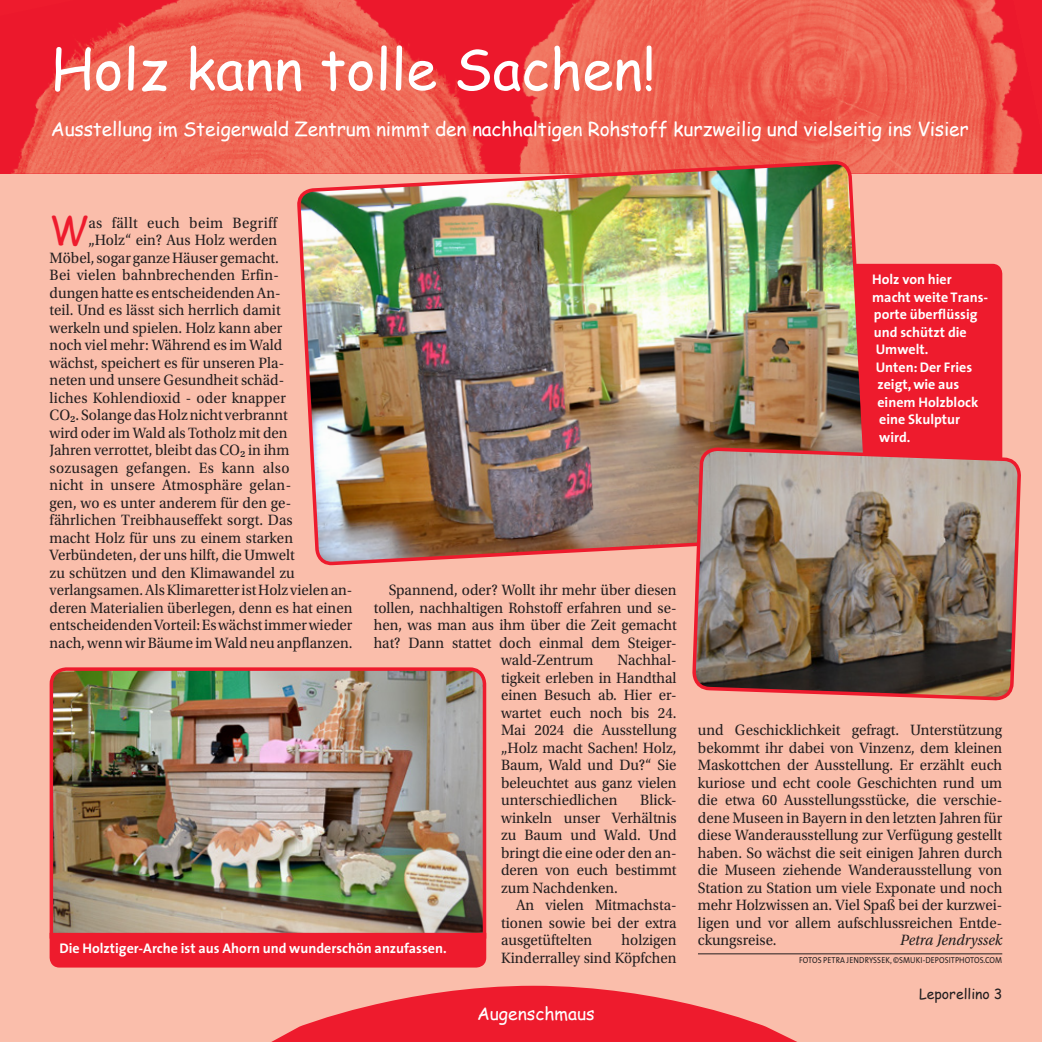
<style>
.page{position:relative;width:1042px;height:1042px;background:#fabeab}
.page>*{position:absolute;margin:0;border:0;box-sizing:border-box;transform-origin:0 0}
.t1{font:56px "Comic Sans MS";color:#fff}
.t2{font:39.38px "Comic Sans MS";color:#ee1b2d;scale:.95 1}
.t3{font:19.25px "Comic Sans MS";letter-spacing:-.01em;color:#fff}
.t4{font:17.5px "Comic Sans MS";color:#fff}
.t5{font:15.75px/17.5px "Utopia Std";color:#231f20;text-align:justify;scale:.95 1}
.t6{font:15.75px "Utopia Std";letter-spacing:.02em;color:#231f20;scale:.95 1}
.t7{font:15.75px "Utopia Std";letter-spacing:.025em;color:#231f20;scale:.95 1}
.t8{font:italic 15.75px "Utopia Std";color:#231f20;scale:.95 1}
.t9{font:700 14px "The Sans";color:#fff}
.t10{font:14px "Comic Sans MS";color:#231f20}
.t11{font:8.75px "The Sans";letter-spacing:.015em;color:#231f20;scale:.9 1}
</style>
<div class="page">
<svg style="left:271px;top:986px;width:526px;height:56px"></svg>
<img style="left:0;top:0;width:1042px;height:174px">
<hr style="left:698px;top:953px;width:304px;height:1px;background:#231f20">
<svg style="left:869px;top:264px;width:133px;height:11px"></svg>
<img style="left:298px;top:162px;width:571px;height:404px">
<img style="left:690px;top:275px;width:331px;height:426px">
<img style="left:49px;top:667px;width:438px;height:273px">
<div style="left:50px;top:933px;width:436px;height:34px;background:#ee1b2d"></div>
<h1 class="t1" style="left:51px;top:28px;width:606px">Holz kann tolle Sachen!</h1>
<p class="t3" style="left:51px;top:114px;width:919px">Ausstellung im Steigerwald Zentrum nimmt den nachhaltigen Rohstoff kurzweilig und vielseitig ins Visier</p>
<h2 class="t2" style="left:50px;top:202px;width:42px">W</h2>
<p class="t7" style="left:88px;top:214px;width:200px">as fällt euch beim Begriff</p>
<p class="t5" style="left:88px;top:231px;width:200px">„Holz“ ein? Aus Holz werden</p>
<p class="t5" style="left:50px;top:249px;width:243px">Möbel, sogar ganze Häuser gemacht.</p>
<p class="t5" style="left:50px;top:266px;width:243px">Bei vielen bahnbrechenden Erfin-</p>
<p class="t5" style="left:50px;top:284px;width:245px">dungen hatte es entscheidenden An-</p>
<p class="t5" style="left:50px;top:301px;width:245px">teil. Und es lässt sich herrlich damit</p>
<p class="t5" style="left:50px;top:319px;width:246px">werkeln und spielen. Holz kann aber</p>
<p class="t5" style="left:50px;top:336px;width:246px">noch viel mehr: Während es im Wald</p>
<p class="t5" style="left:50px;top:354px;width:248px">wächst, speichert es für unseren Pla-</p>
<p class="t5" style="left:50px;top:371px;width:248px">neten und unsere Gesundheit schäd-</p>
<p class="t5" style="left:50px;top:389px;width:250px">liches Kohlendioxid - oder knapper</p>
<p class="t5" style="left:50px;top:406px;width:252px">CO₂. Solange das Holz nicht verbrannt</p>
<p class="t5" style="left:50px;top:424px;width:252px">wird oder im Wald als Totholz mit den</p>
<p class="t5" style="left:50px;top:441px;width:254px">Jahren verrottet, bleibt das CO₂ in ihm</p>
<p class="t6" style="left:50px;top:459px;width:254px">sozusagen gefangen. Es kann also</p>
<p class="t5" style="left:50px;top:476px;width:256px">nicht in unsere Atmosphäre gelan-</p>
<p class="t5" style="left:50px;top:494px;width:256px">gen, wo es unter anderem für den ge-</p>
<p class="t5" style="left:50px;top:511px;width:257px">fährlichen Treibhauseffekt sorgt. Das</p>
<p class="t5" style="left:50px;top:529px;width:258px">macht Holz für uns zu einem starken</p>
<p class="t5" style="left:50px;top:546px;width:259px">Verbündeten, der uns hilft, die Umwelt</p>
<p class="t5" style="left:50px;top:564px;width:259px">zu schützen und den Klimawandel zu</p>
<p class="t5" style="left:50px;top:581px;width:320px">verlangsamen. Als Klimaretter ist Holz vielen an-</p>
<p class="t5" style="left:50px;top:599px;width:320px">deren Materialien überlegen, denn es hat einen</p>
<p class="t5" style="left:50px;top:616px;width:320px">entscheidenden Vorteil: Es wächst immer wieder</p>
<p class="t5" style="left:50px;top:634px;width:320px">nach, wenn wir Bäume im Wald neu anpflanzen.</p>
<p class="t5" style="left:389px;top:581px;width:305px">Spannend, oder? Wollt ihr mehr über diesen</p>
<p class="t5" style="left:374px;top:599px;width:320px">tollen, nachhaltigen Rohstoff erfahren und se-</p>
<p class="t5" style="left:374px;top:616px;width:320px">hen, was man aus ihm über die Zeit gemacht</p>
<p class="t5" style="left:374px;top:634px;width:320px">hat? Dann stattet doch einmal dem Steiger-</p>
<p class="t5" style="left:501px;top:651px;width:99px">wald-Zentrum</p>
<p class="t5" style="left:501px;top:651px;width:186px;text-indent:116px">Nachhal&shy;tigkeit erleben in Handthal einen Besuch ab. Hier er&shy;wartet euch noch bis 24.<br>Mai 2024 die Ausstellung „Holz macht Sachen! Holz, Baum, Wald und Du?“ Sie beleuchtet aus ganz vielen unterschiedlichen</p>
<p class="t5" style="left:501px;top:791px;width:186px;text-indent:139px">Blick&shy;winkeln unser Verhältnis zu Baum und Wald. Und bringt die eine oder den an&shy;deren von euch bestimmt zum Nachdenken.</p>
<p class="t5" style="left:501px;top:896px;width:186px;text-indent:15px">An vielen Mitmachsta&shy;tionen sowie bei der extra ausgetüftelten</p>
<p class="t5" style="left:501px;top:931px;width:186px;text-align:right">holzigen<br>Kinderralley sind Köpfchen</p>
<p class="t9" style="left:60px;top:937px;width:389px">Die Holztiger-Arche ist aus Ahorn und wunderschön anzufassen.</p>
<p class="t4" style="left:477px;top:1001px;width:119px">Augenschmaus</p>
<p class="t9" style="left:872px;top:268px;width:81px">Holz von hier</p>
<p class="t9" style="left:872px;top:285px;width:118px">macht weite Trans-</p>
<p class="t9" style="left:874px;top:303px;width:105px">porte überflüssig</p>
<p class="t9" style="left:874px;top:320px;width:94px">und schützt die</p>
<p class="t9" style="left:875px;top:338px;width:54px">Umwelt.</p>
<p class="t9" style="left:875px;top:355px;width:98px">Unten: Der Fries</p>
<p class="t9" style="left:877px;top:373px;width:83px">zeigt, wie aus</p>
<p class="t9" style="left:877px;top:390px;width:102px">einem Holzblock</p>
<p class="t9" style="left:879px;top:408px;width:82px">eine Skulptur</p>
<p class="t9" style="left:879px;top:425px;width:33px">wird.</p>
<p class="t5" style="left:698px;top:721px;width:322px">und Geschicklichkeit gefragt. Unterstützung bekommt ihr dabei von Vinzenz, dem kleinen Maskottchen der Ausstellung. Er erzählt euch kuriose und echt coole Geschichten rund um die etwa 60 Ausstellungsstücke, die verschie&shy;dene Museen in Bayern in den letzten Jahren für diese Wanderausstellung zur Verfügung gestellt haben. So wächst die seit einigen Jahren durch die Museen ziehende Wanderausstellung von Station zu Station um viele Exponate und noch mehr Holzwissen an. Viel Spaß bei der kurzwei&shy;ligen und vor allem aufschlussreichen Entde&shy;ckungsreise.</p>
<p class="t8" style="left:900px;top:931px;width:109px">Petra Jendryssek</p>
<p class="t11" style="left:799px;top:952px;width:38px">FOTOS PETRA</p>
<p class="t11" style="left:846px;top:952px;width:36px">JENDRYSSEK</p>
<p class="t11" style="left:890px;top:952px;width:66px">, ©SMUKI-DEPOSITPH</p>
<p class="t11" style="left:965px;top:952px;width:42px">OTOS.COM</p>
<p class="t10" style="left:919px;top:983px;width:85px">Leporellino 3</p>
</div>
